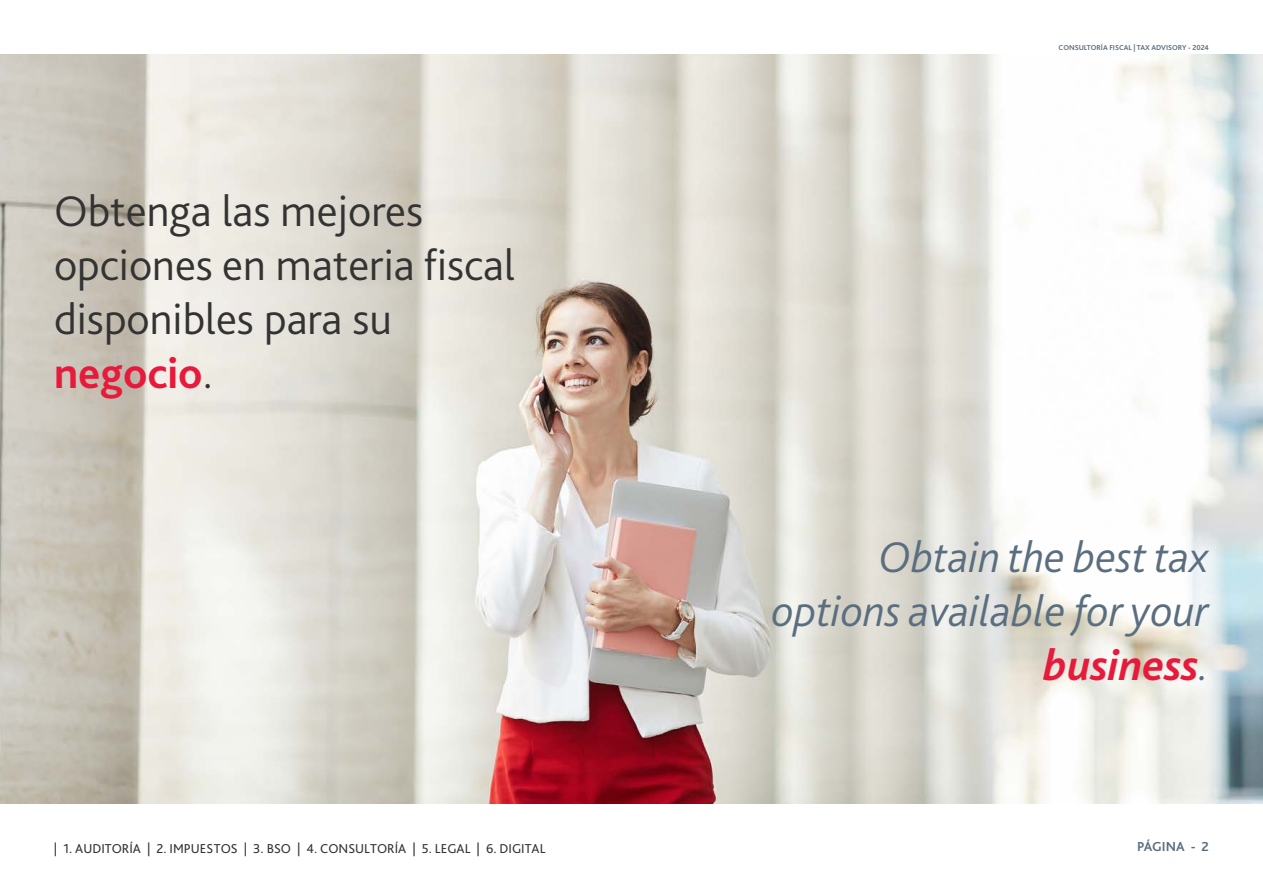
<style>
.page{position:relative;width:1263px;height:893px;background:#fff}
.page>*{position:absolute;margin:0;border:0;box-sizing:border-box;transform-origin:0 0}
.TOC_Heading_1{font:300 45px "Bliss Pro";color:#333}
.TOC_Heading_1-2{font:italic 300 45px "Bliss Pro";color:#5b6e7f}
.t1{font:italic 700 45px "Bliss Pro";color:#e81a3b}
.TOC_Heading_1-3{font:700 45px "Bliss Pro";color:#e81a3b}
.t2{font:700 13.65px "Bliss 2";color:#5b6e7f}
.t3{font:13.5px "Bliss Pro";color:#333}
.t4{font:700 7.5px "Bliss Pro";color:#5b6e7f}
.s1{font-weight:300;color:#333}
.s2{font-weight:300;color:#5b6e7f}
</style>
<div class="page">
<img style="left:0;top:54px;width:1263px;height:749px">
<p class="TOC_Heading_1" style="left:54px;top:183px;width:371px">Obtenga las mejores</p>
<p class="TOC_Heading_1" style="left:54px;top:237px;width:462px">opciones en materia fiscal</p>
<p class="TOC_Heading_1" style="left:54px;top:291px;width:340px">disponibles para su</p>
<p class="TOC_Heading_1-3" style="left:54px;top:345px;width:160px">negocio<span class="s1">.</span></p>
<p class="t4" style="left:1058px;top:43px;width:152px">CONSULTORÍA FISCAL | TAX ADVISORY - 2024</p>
<p class="TOC_Heading_1-2" style="left:879px;top:529px;width:331px">Obtain the best tax</p>
<p class="TOC_Heading_1-2" style="left:772px;top:583px;width:439px">options available for your</p>
<p class="t1" style="left:1043px;top:637px;width:167px">business<span class="s2">.</span></p>
<p class="t3" style="left:54px;top:840px;width:493px">| 1. AUDITORÍA | 2. IMPUESTOS | 3. BSO | 4. CONSULTORÍA | 5. LEGAL | 6. DIGITAL</p>
<p class="t2" style="left:1137px;top:838px;width:73px">PÁGINA - 2</p>
</div>
